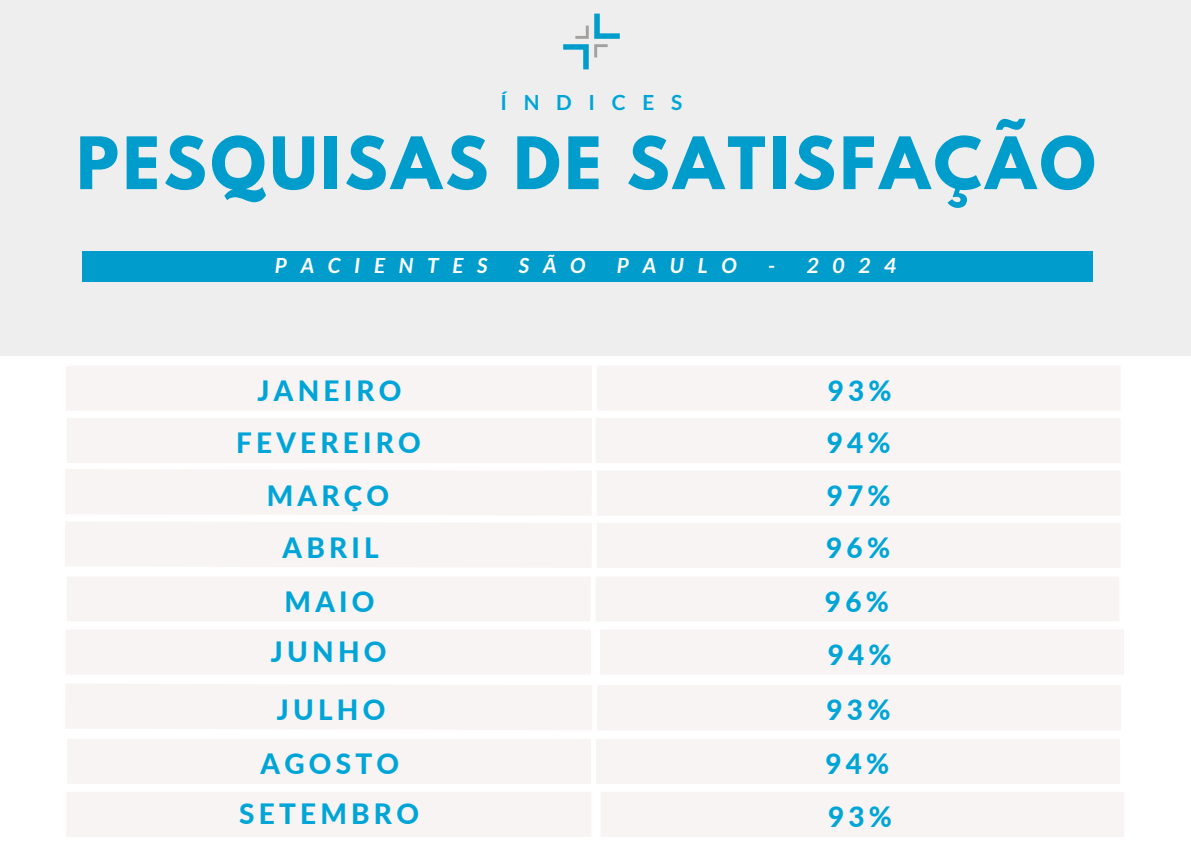
<style>
.page{position:relative;width:1191px;height:851px;background:#fff}
.page>*{position:absolute;margin:0;border:0;box-sizing:border-box;transform-origin:0 0}
.t1{font:700 64px "League Spartan";letter-spacing:.06em;color:#009dcc}
.t2{font:800 28px "Lato";letter-spacing:.15em;color:#00a5d7}
.t3{font:italic 700 20.8px "Lato";letter-spacing:.66em;color:#fff}
.t4{font:700 20.8px "Lato";letter-spacing:.8em;color:#00a5d7}
</style>
<div class="page">
<div style="left:0;top:0;width:1191px;height:356px;background:#eee"></div>
<div style="left:83px;top:251px;width:1010px;height:30px;background:#009dcc"></div>
<img style="left:563px;top:13px;width:57px;height:57px">
<div style="left:66px;top:366px;width:526px;height:45px;background:#f8f4f4"></div>
<div style="left:67px;top:418px;width:525px;height:45px;background:#f8f4f4"></div>
<div style="left:66px;top:469px;width:525px;height:29px;background:#f8f4f4"></div>
<svg style="left:65px;top:498px;width:526px;height:70px"></svg>
<div style="left:67px;top:576px;width:524px;height:45px;background:#f8f4f4"></div>
<div style="left:597px;top:366px;width:524px;height:45px;background:#f8f4f4"></div>
<div style="left:596px;top:418px;width:525px;height:45px;background:#f8f4f4"></div>
<div style="left:597px;top:470px;width:524px;height:45px;background:#f8f4f4"></div>
<div style="left:597px;top:523px;width:524px;height:45px;background:#f8f4f4"></div>
<div style="left:596px;top:576px;width:523px;height:45px;background:#f8f4f4"></div>
<div style="left:66px;top:629px;width:525px;height:45px;background:#f8f4f4"></div>
<div style="left:600px;top:629px;width:524px;height:45px;background:#f8f4f4"></div>
<div style="left:66px;top:684px;width:526px;height:46px;background:#f8f4f4"></div>
<div style="left:67px;top:738px;width:524px;height:45px;background:#f8f4f4"></div>
<div style="left:597px;top:685px;width:524px;height:45px;background:#f8f4f4"></div>
<div style="left:596px;top:738px;width:524px;height:45px;background:#f8f4f4"></div>
<div style="left:66px;top:791px;width:525px;height:45px;background:#f8f4f4"></div>
<div style="left:600px;top:791px;width:524px;height:45px;background:#f8f4f4"></div>
<h1 class="t4" style="left:500px;top:89px;width:183px">ÍNDICES</h1>
<p class="t1" style="left:76px;top:131px;width:1021px">PESQUISAS DE SATISFAÇÃO</p>
<p class="t3" style="left:275px;top:252px;width:214px">PACIENTES</p>
<p class="t3" style="left:519px;top:252px;width:68px">SÃO</p>
<p class="t3" style="left:617px;top:252px;width:121px">PAULO</p>
<p class="t3" style="left:768px;top:252px;width:130px">- 2024</p>
<p class="t2" style="left:258px;top:373px;width:145px">JANEIRO</p>
<h3 class="t2" style="left:236px;top:425px;width:186px">FEVEREIRO</h3>
<h3 class="t2" style="left:267px;top:478px;width:124px">MARÇO</h3>
<h3 class="t2" style="left:283px;top:530px;width:98px">ABRIL</h3>
<h2 class="t2" style="left:285px;top:584px;width:92px">MAIO</h2>
<h2 class="t2" style="left:828px;top:373px;width:66px">93%</h2>
<h2 class="t2" style="left:827px;top:425px;width:66px">94%</h2>
<h2 class="t2" style="left:827px;top:478px;width:66px">97%</h2>
<h3 class="t2" style="left:826px;top:530px;width:66px">96%</h3>
<h2 class="t2" style="left:825px;top:584px;width:66px">96%</h2>
<h3 class="t2" style="left:271px;top:634px;width:117px">JUNHO</h3>
<h2 class="t2" style="left:828px;top:637px;width:66px">94%</h2>
<h3 class="t2" style="left:277px;top:692px;width:110px">JULHO</h3>
<h2 class="t2" style="left:261px;top:746px;width:140px">AGOSTO</h2>
<h3 class="t2" style="left:827px;top:692px;width:66px">93%</h3>
<h2 class="t2" style="left:825px;top:746px;width:66px">94%</h2>
<h3 class="t2" style="left:239px;top:796px;width:181px">SETEMBRO</h3>
<h2 class="t2" style="left:828px;top:799px;width:66px">93%</h2>
</div>
